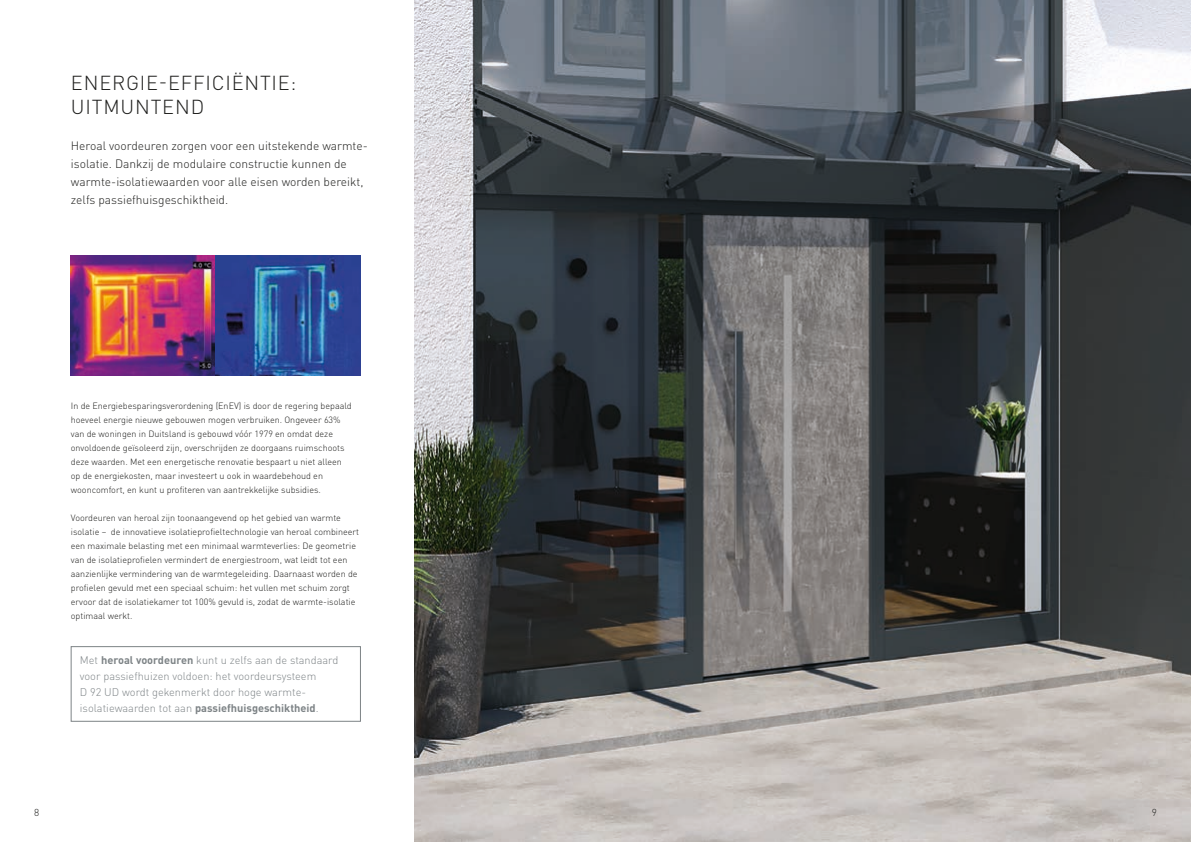
<style>
.page{position:relative;width:1191px;height:842px;background:#fff}
.page>*{position:absolute;margin:0;border:0;box-sizing:border-box;transform-origin:0 0}
.t1{font:300 20px/24px "DIN Pro";letter-spacing:.04em;color:#1d1d1b}
.t2{font:300 12px/18px "DIN Pro";color:#1d1d1b}
.t3{font:300 11px/16px "DIN Pro";color:#7d8386}
.t4{font:300 10px "DIN Pro";color:#1d1d1b}
.t5{font:300 9px/14px "DIN Pro";color:#1d1d1b}
.s1{font-weight:700}
</style>
<div class="page">
<img style="left:415px;top:0;width:776px;height:842px">
<img style="left:71px;top:255px;width:290px;height:120px">
<div style="left:71px;top:646px;width:290px;height:75px;border:1px solid #7d8386"></div>
<h1 class="t1" style="left:71px;top:69px;width:227px">ENERGIE-EFFICIËNTIE:<br>UITMUNTEND</h1>
<h2 class="t2" style="left:71px;top:135px;width:298px">Heroal voordeuren zorgen voor een uitstekende warmte&shy;isolatie. Dankzij de modulaire constructie kunnen de warmte-isolatiewaarden voor alle eisen worden bereikt, zelfs passiefhuisgeschiktheid.</h2>
<p class="t5" style="left:71px;top:398px;width:282px">In de Energiebesparingsverordening (EnEV) is door de regering bepaald hoeveel energie nieuwe gebouwen mogen verbruiken. Ongeveer 63% van de woningen in Duitsland is gebouwd vóór 1979 en omdat deze onvoldoende geïsoleerd zijn, overschrijden ze doorgaans ruimschoots deze waarden. Met een energetische renovatie bespaart u niet alleen op de energiekosten, maar investeert u ook in waardebehoud en wooncomfort, en kunt u profiteren van aantrekkelijke subsidies.</p>
<p class="t5" style="left:71px;top:510px;width:290px">Voordeuren van heroal zijn toonaangevend op het gebied van warmte isolatie – de innovatieve isolatieprofieltechnologie van heroal combineert een maximale belasting met een minimaal warmteverlies: De geometrie van de isolatieprofielen vermindert de energiestroom, wat leidt tot een aanzienlijke vermindering van de warmtegeleiding. Daarnaast worden de profielen gevuld met een speciaal schuim: het vullen met schuim zorgt ervoor dat de isolatiekamer tot 100% gevuld is, zodat de warmte-isolatie optimaal werkt.</p>
<p class="t3" style="left:80px;top:651px;width:260px">Met <span class="s1">heroal voordeuren</span> kunt u zelfs aan de standaard voor passiefhuizen voldoen: het voordeursysteem<br>D 92 UD wordt gekenmerkt door hoge warmte&shy;isolatiewaarden tot aan <span class="s1">passiefhuisgeschiktheid</span>.</p>
<p class="t4" style="left:34px;top:804px;width:7px">8</p>
<p class="t4" style="left:1151px;top:804px;width:7px">9</p>
</div>
